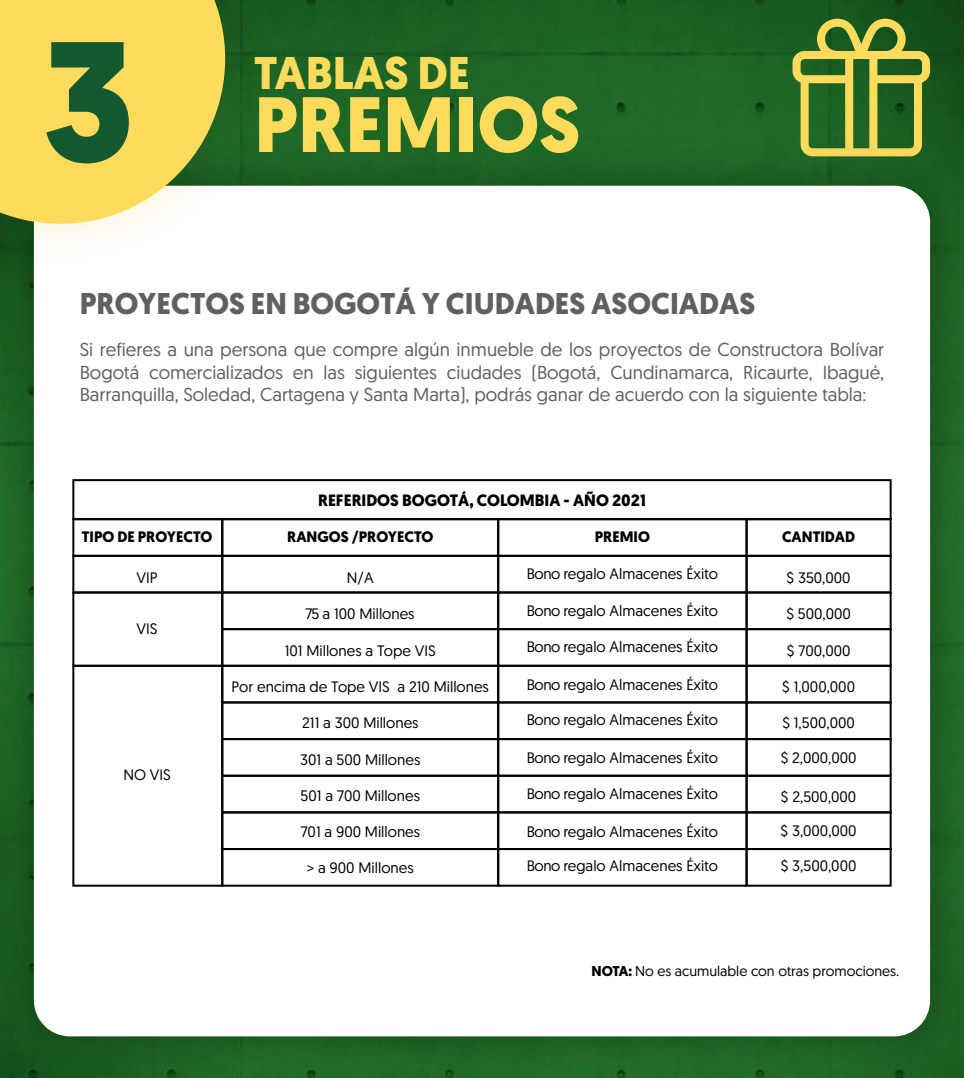
<style>
.page{position:relative;width:964px;height:1078px;background:#fff}
.page>*{position:absolute;margin:0;border:0;box-sizing:border-box;transform-origin:0 0}
.t1{font:700 78.2px "Geomanist";color:#ffdb5d}
.t2{font:700 45.6px "Geomanist";color:#ffdb5d}
.t3{font:700 30px "Geomanist";color:#5e6162}
.t4{font:18.8px/22.4px "Geomanist";color:#5e6162;text-align:justify}
.t5{font:700 16.4px "Geomanist";color:#000}
.t6{font:15.2px "Geomanist";color:#000}
.t7{font:700 15.2px "Geomanist";color:#000}
.t8{font:14.2px "Geomanist";color:#000}
.s1{font-size:170px;color:#135a30}
.s2{font-weight:700}
</style>
<div class="page">
<div style="left:298px;top:0;width:622px;height:114px;background:#1d6324"></div>
<svg style="left:792px;top:19px;width:128px;height:95px"></svg>
<img style="left:0;top:114px;width:964px;height:963px">
<div style="left:34px;top:186px;width:896px;height:850px;background:#fff;border-radius:36px"></div>
<img style="left:0;top:0;width:298px;height:296px">
<svg style="left:0;top:0;width:225px;height:224px;fill:#ffdb5d"></svg>
<img style="left:920px;top:0;width:44px;height:296px">
<div style="left:72px;top:479px;width:819px;height:41px;border:2px solid #000"></div>
<div style="left:497px;top:518px;width:250px;height:38px;border:2px solid #000"></div>
<div style="left:745px;top:518px;width:146px;height:38px;border:2px solid #000"></div>
<div style="left:72px;top:554px;width:151px;height:39px;border:2px solid #000"></div>
<div style="left:221px;top:554px;width:278px;height:39px;border:2px solid #000"></div>
<div style="left:745px;top:554px;width:146px;height:39px;border:2px solid #000"></div>
<div style="left:72px;top:591px;width:151px;height:75px;border:2px solid #000"></div>
<div style="left:221px;top:591px;width:278px;height:39px;border:2px solid #000"></div>
<div style="left:745px;top:591px;width:146px;height:39px;border:2px solid #000"></div>
<div style="left:221px;top:628px;width:278px;height:38px;border:2px solid #000"></div>
<div style="left:745px;top:628px;width:146px;height:38px;border:2px solid #000"></div>
<div style="left:221px;top:664px;width:278px;height:39px;border:2px solid #000"></div>
<div style="left:745px;top:664px;width:146px;height:39px;border:2px solid #000"></div>
<div style="left:221px;top:701px;width:278px;height:39px;border:2px solid #000"></div>
<div style="left:745px;top:701px;width:146px;height:39px;border:2px solid #000"></div>
<div style="left:221px;top:738px;width:278px;height:38px;border:2px solid #000"></div>
<div style="left:745px;top:738px;width:146px;height:38px;border:2px solid #000"></div>
<div style="left:221px;top:774px;width:278px;height:39px;border:2px solid #000"></div>
<div style="left:745px;top:774px;width:146px;height:39px;border:2px solid #000"></div>
<div style="left:221px;top:811px;width:278px;height:38px;border:2px solid #000"></div>
<div style="left:745px;top:811px;width:146px;height:38px;border:2px solid #000"></div>
<div style="left:72px;top:664px;width:151px;height:222px;border:2px solid #000"></div>
<div style="left:221px;top:847px;width:278px;height:39px;border:2px solid #000"></div>
<div style="left:745px;top:847px;width:146px;height:39px;border:2px solid #000"></div>
<div style="left:497px;top:554px;width:250px;height:39px;border:2px solid #000"></div>
<div style="left:497px;top:591px;width:250px;height:39px;border:2px solid #000"></div>
<div style="left:497px;top:628px;width:250px;height:38px;border:2px solid #000"></div>
<div style="left:497px;top:664px;width:250px;height:39px;border:2px solid #000"></div>
<div style="left:497px;top:701px;width:250px;height:39px;border:2px solid #000"></div>
<div style="left:497px;top:738px;width:250px;height:38px;border:2px solid #000"></div>
<div style="left:497px;top:774px;width:250px;height:39px;border:2px solid #000"></div>
<div style="left:497px;top:811px;width:250px;height:38px;border:2px solid #000"></div>
<div style="left:497px;top:847px;width:250px;height:39px;border:2px solid #000"></div>
<h1 class="t1" style="left:41px;top:72px;width:541px"><span class="s1">3</span> PREMIOS</h1>
<h2 class="t2" style="left:254px;top:43px;width:217px">TABLAS DE</h2>
<h3 class="t3" style="left:80px;top:284px;width:677px">PROYECTOS EN BOGOTÁ Y CIUDADES ASOCIADAS</h3>
<p class="t4" style="left:80px;top:337px;width:806px">Si refieres a una persona que compre algún inmueble de los proyectos de Constructora Bolívar Bogotá comercializados en las siguientes ciudades (Bogotá, Cundinamarca, Ricaurte, Ibagué, Barranquilla, Soledad, Cartagena y Santa Marta), podrás ganar de acuerdo con la siguiente tabla:</p>
<p class="t7" style="left:82px;top:527px;width:132px">TIPO DE PROYECTO</p>
<p class="t6" style="left:137px;top:567px;width:22px">VIP</p>
<p class="t6" style="left:137px;top:618px;width:22px">VIS</p>
<p class="t6" style="left:123px;top:765px;width:49px">NO VIS</p>
<p class="t5" style="left:318px;top:488px;width:329px">REFERIDOS BOGOTÁ, COLOMBIA - AÑO 2021</p>
<p class="t7" style="left:287px;top:527px;width:147px">RANGOS /PROYECTO</p>
<p class="t6" style="left:347px;top:567px;width:28px">N/A</p>
<p class="t6" style="left:305px;top:604px;width:111px">75 a 100 Millones</p>
<p class="t6" style="left:285px;top:640px;width:152px">101 Millones a Tope VIS</p>
<p class="t6" style="left:232px;top:676px;width:259px">Por encima de Tope VIS a 210 Millones</p>
<p class="t6" style="left:302px;top:712px;width:118px">211 a 300 Millones</p>
<p class="t6" style="left:300px;top:749px;width:122px">301 a 500 Millones</p>
<p class="t6" style="left:300px;top:785px;width:121px">501 a 700 Millones</p>
<p class="t6" style="left:300px;top:821px;width:121px">701 a 900 Millones</p>
<p class="t6" style="left:307px;top:858px;width:108px">&gt; a 900 Millones</p>
<p class="t7" style="left:595px;top:527px;width:57px">PREMIO</p>
<p class="t6" style="left:527px;top:563px;width:193px">Bono regalo Almacenes Éxito</p>
<p class="t6" style="left:527px;top:600px;width:193px">Bono regalo Almacenes Éxito</p>
<p class="t6" style="left:527px;top:637px;width:193px">Bono regalo Almacenes Éxito</p>
<p class="t6" style="left:527px;top:674px;width:193px">Bono regalo Almacenes Éxito</p>
<p class="t6" style="left:527px;top:709px;width:193px">Bono regalo Almacenes Éxito</p>
<p class="t6" style="left:527px;top:747px;width:193px">Bono regalo Almacenes Éxito</p>
<p class="t6" style="left:527px;top:783px;width:193px">Bono regalo Almacenes Éxito</p>
<p class="t6" style="left:527px;top:821px;width:193px">Bono regalo Almacenes Éxito</p>
<p class="t6" style="left:527px;top:855px;width:193px">Bono regalo Almacenes Éxito</p>
<p class="t7" style="left:782px;top:527px;width:75px">CANTIDAD</p>
<p class="t6" style="left:786px;top:567px;width:66px">$ 350,000</p>
<p class="t6" style="left:786px;top:604px;width:66px">$ 500,000</p>
<p class="t6" style="left:787px;top:640px;width:65px">$ 700,000</p>
<p class="t6" style="left:782px;top:676px;width:74px">$ 1,000,000</p>
<p class="t6" style="left:782px;top:712px;width:74px">$ 1,500,000</p>
<p class="t6" style="left:781px;top:747px;width:77px">$ 2,000,000</p>
<p class="t6" style="left:781px;top:786px;width:77px">$ 2,500,000</p>
<p class="t6" style="left:780px;top:821px;width:78px">$ 3,000,000</p>
<p class="t6" style="left:781px;top:855px;width:77px">$ 3,500,000</p>
<p class="t8" style="left:591px;top:961px;width:309px"><span class="s2">NOTA:</span> No es acumulable con otras promociones.</p>
</div>
